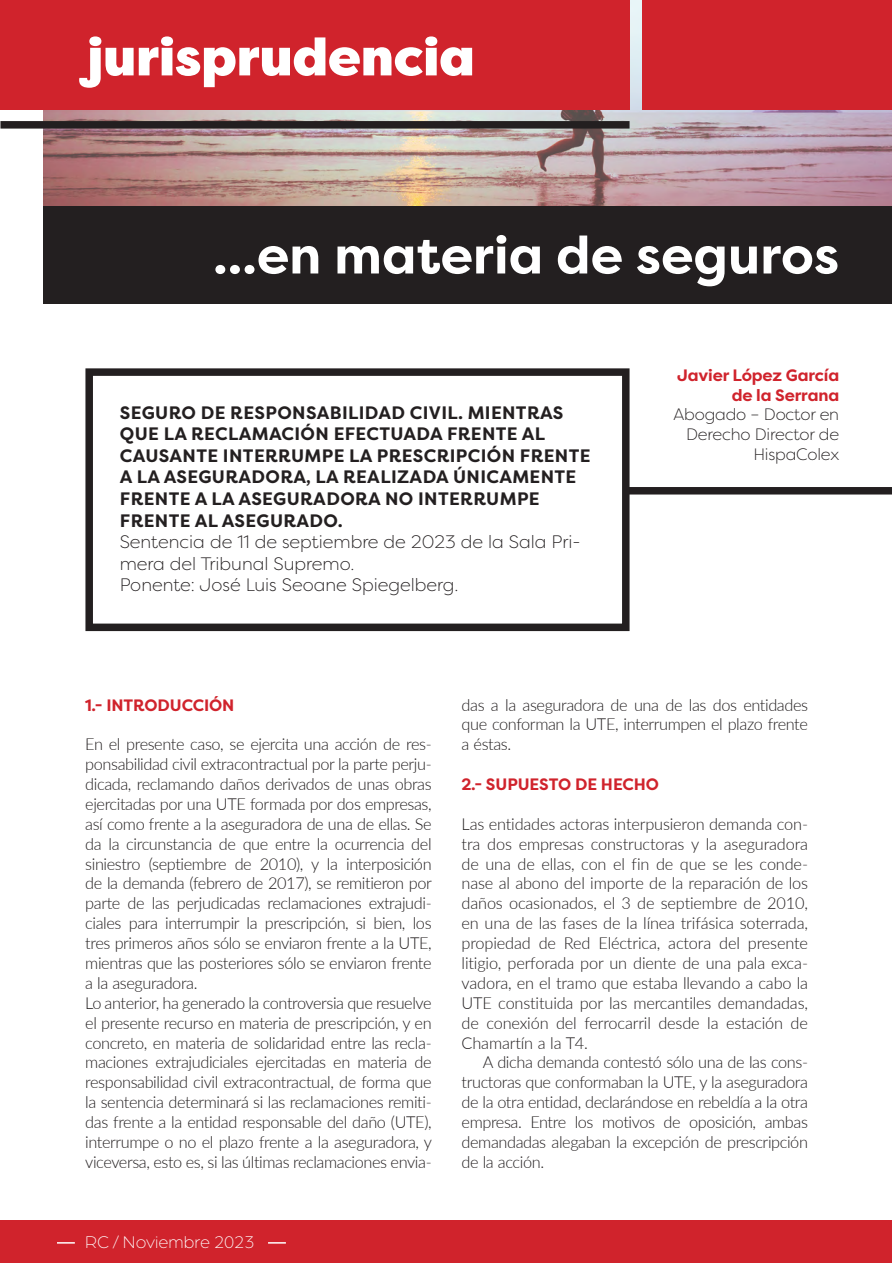
<style>
.page{position:relative;width:892px;height:1263px;background:#fff}
.page>*{position:absolute;margin:0;border:0;box-sizing:border-box;transform-origin:0 0}
.t1{font:700 52.5px "Filson Pro";color:#fff}
.t2{font:52.5px "Sybarite Large";color:#fff}
.t3{font:700 18px/21.6px "Filson Pro";letter-spacing:.02em;color:#231f20}
.t4{font:300 18px/21.6px "Filson Pro";color:#231f20}
.t5{font:300 18px "Arboria";color:#fff}
.t6{font:300 16.5px/20px "Lato";letter-spacing:-.025em;color:#231f20;text-align:justify}
.t7{font:700 16.5px "Filson Pro";letter-spacing:-.01em;color:#d0232c}
.t8{font:300 16.5px/19.8px "Filson Pro";letter-spacing:-.01em;color:#231f20;text-align:right}
</style>
<div class="page">
<img style="left:43px;top:0;width:849px;height:206px">
<div style="left:43px;top:206px;width:849px;height:98px;background:#231f20"></div>
<div style="left:0;top:0;width:630px;height:110px;background:#d0232c"></div>
<div style="left:0;top:121px;width:630px;height:8px;background:#231f20"></div>
<div style="left:642px;top:0;width:250px;height:110px;background:#d0232c"></div>
<div style="left:0;top:1220px;width:892px;height:42px;background:#d0232c"></div>
<svg style="left:57px;top:1242px;width:18px;height:1px"></svg>
<svg style="left:268px;top:1242px;width:18px;height:1px"></svg>
<div style="left:85px;top:368px;width:545px;height:263px;border:8px solid #231f20"></div>
<div style="left:628px;top:487px;width:264px;height:7px;background:#231f20"></div>
<h1 class="t2" style="left:85px;top:22px;width:366px">jurisprudencia</h1>
<h1 class="t1" style="left:213px;top:222px;width:628px">...en materia de seguros</h1>
<p class="t3" style="left:120px;top:402px;width:472px">SEGURO DE RESPONSABILIDAD CIVIL. MIENTRAS QUE LA RECLAMACIÓN EFECTUADA FRENTE AL CAUSANTE INTERRUMPE LA PRESCRIPCIÓN FRENTE A LA ASEGURADORA, LA REALIZADA ÚNICAMENTE FRENTE A LA ASEGURADORA NO INTERRUMPE FRENTE AL ASEGURADO.</p>
<p class="t4" style="left:120px;top:531px;width:462px">Sentencia de 11 de septiembre de 2023 de la Sala Pri&shy;mera del Tribunal Supremo.</p>
<p class="t4" style="left:120px;top:574px;width:340px">Ponente: José Luis Seoane Spiegelberg.</p>
<p class="t7" style="left:677px;top:364px;width:163px">Javier López García</p>
<p class="t7" style="left:732px;top:384px;width:109px">de la Serrana</p>
<p class="t8" style="left:673px;top:404px;width:167px">Abogado – Doctor en<br>Derecho Director de<br>HispaColex</p>
<p class="t7" style="left:85px;top:694px;width:151px">1.- INTRODUCCIÓN</p>
<p class="t6" style="left:85px;top:734px;width:348px">En el presente caso, se ejercita una acción de res&shy;ponsabilidad civil extracontractual por la parte perju&shy;dicada, reclamando daños derivados de unas obras ejercitadas por una UTE formada por dos empresas, así como frente a la aseguradora de una de ellas. Se da la circunstancia de que entre la ocurrencia del siniestro (septiembre de 2010), y la interposición de la demanda (febrero de 2017), se remitieron por parte de las perjudicadas reclamaciones extrajudi&shy;ciales para interrumpir la prescripción, si bien, los tres primeros años sólo se enviaron frente a la UTE, mientras que las posteriores sólo se enviaron frente a la aseguradora.</p>
<p class="t6" style="left:85px;top:992px;width:348px">Lo anterior, ha generado la controversia que resuelve el presente recurso en materia de prescripción, y en concreto, en materia de solidaridad entre las recla&shy;maciones extrajudiciales ejercitadas en materia de responsabilidad civil extracontractual, de forma que la sentencia determinará si las reclamaciones remiti&shy;das frente a la entidad responsable del daño (UTE), interrumpe o no el plazo frente a la aseguradora, y viceversa, esto es, si las últimas reclamaciones envia-</p>
<p class="t5" style="left:85px;top:1231px;width:171px">RC / Noviembre 2023</p>
<p class="t6" style="left:462px;top:694px;width:348px">das a la aseguradora de una de las dos entidades que conforman la UTE, interrumpen el plazo frente a éstas.</p>
<p class="t7" style="left:462px;top:774px;width:199px">2.- SUPUESTO DE HECHO</p>
<p class="t6" style="left:462px;top:813px;width:348px">Las entidades actoras interpusieron demanda con&shy;tra dos empresas constructoras y la aseguradora de una de ellas, con el fin de que se les conde&shy;nase al abono del importe de la reparación de los daños ocasionados, el 3 de septiembre de 2010, en una de las fases de la línea trifásica soterrada, propiedad de Red Eléctrica, actora del presente litigio, perforada por un diente de una pala exca&shy;vadora, en el tramo que estaba llevando a cabo la UTE constituida por las mercantiles demandadas, de conexión del ferrocarril desde la estación de Chamartín a la T4.</p>
<p class="t6" style="left:462px;top:1052px;width:348px;text-indent:21px">A dicha demanda contestó sólo una de las cons&shy;tructoras que conformaban la UTE, y la aseguradora de la otra entidad, declarándose en rebeldía a la otra empresa. Entre los motivos de oposición, ambas demandadas alegaban la excepción de prescripción de la acción.</p>
</div>
